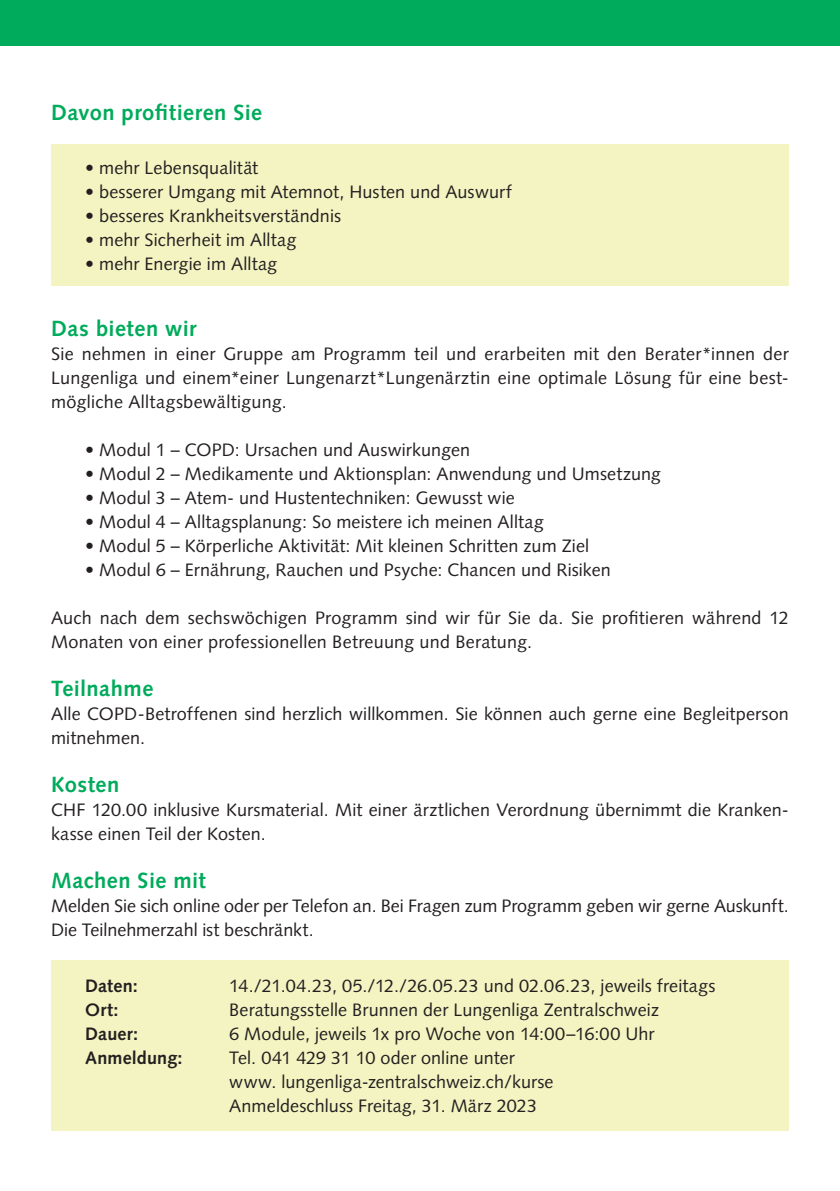
<style>
.page{position:relative;width:840px;height:1191px;background:#fff}
.page>*{position:absolute;margin:0;border:0;box-sizing:border-box;transform-origin:0 0}
.Teaser_Titelseite{font:700 22px "Syntax LT Std";letter-spacing:.02em;color:#00ab5b}
.Lauftext{font:18px/24px "Syntax LT Std";letter-spacing:.005em;color:#231f20}
.Lauftext-2{font:700 18px "Syntax LT Std";letter-spacing:.01em;color:#231f20}
</style>
<div class="page">
<div style="left:0;top:0;width:839px;height:45px;background:#00ab5b"></div>
<div style="left:51px;top:960px;width:737px;height:170px;background:#f3f4c1"></div>
<div style="left:51px;top:144px;width:737px;height:142px;background:#f3f4c1"></div>
<p class="Teaser_Titelseite" style="left:51px;top:100px;width:213px">Davon profitieren Sie</p>
<p class="Lauftext" style="left:85px;top:155px;width:174px">• mehr Lebensqualität</p>
<p class="Lauftext" style="left:85px;top:179px;width:428px">• besserer Umgang mit Atemnot, Husten und Auswurf</p>
<p class="Lauftext" style="left:85px;top:203px;width:257px">• besseres Krankheitsverständnis</p>
<p class="Lauftext" style="left:85px;top:227px;width:212px">• mehr Sicherheit im Alltag</p>
<p class="Lauftext" style="left:85px;top:251px;width:193px">• mehr Energie im Alltag</p>
<p class="Teaser_Titelseite" style="left:51px;top:316px;width:147px">Das bieten wir</p>
<p class="Lauftext" style="left:51px;top:342px;width:739px;text-align:justify">Sie nehmen in einer Gruppe am Programm teil und erarbeiten mit den Berater*innen der Lungenliga und einem*einer Lungenarzt*Lungenärztin eine optimale Lösung für eine best&shy;mögliche Alltagsbewältigung.</p>
<p class="Lauftext" style="left:85px;top:438px;width:386px">• Modul 1 – COPD: Ursachen und Auswirkungen</p>
<p class="Lauftext" style="left:85px;top:462px;width:577px">• Modul 2 – Medikamente und Aktionsplan: Anwendung und Umsetzung</p>
<p class="Lauftext" style="left:85px;top:486px;width:431px">• Modul 3 – Atem- und Hustentechniken: Gewusst wie</p>
<p class="Lauftext" style="left:85px;top:510px;width:460px">• Modul 4 – Alltagsplanung: So meistere ich meinen Alltag</p>
<p class="Lauftext" style="left:85px;top:534px;width:505px">• Modul 5 – Körperliche Aktivität: Mit kleinen Schritten zum Ziel</p>
<p class="Lauftext" style="left:85px;top:558px;width:527px">• Modul 6 – Ernährung, Rauchen und Psyche: Chancen und Risiken</p>
<p class="Lauftext" style="left:51px;top:606px;width:738px">Auch nach dem sechswöchigen Programm sind wir für Sie da. Sie profitieren während 12<br>Monaten von einer professionellen Betreuung und Beratung.</p>
<p class="Teaser_Titelseite" style="left:51px;top:676px;width:104px">Teilnahme</p>
<p class="Lauftext" style="left:51px;top:702px;width:739px">Alle COPD-Betroffenen sind herzlich willkommen. Sie können auch gerne eine Begleitperson mitnehmen.</p>
<p class="Teaser_Titelseite" style="left:51px;top:772px;width:70px">Kosten</p>
<p class="Lauftext" style="left:51px;top:798px;width:739px">CHF 120.00 inklusive Kursmaterial. Mit einer ärztlichen Verordnung übernimmt die Kranken&shy;kasse einen Teil der Kosten.</p>
<p class="Teaser_Titelseite" style="left:51px;top:868px;width:156px">Machen Sie mit</p>
<p class="Lauftext" style="left:51px;top:894px;width:739px">Melden Sie sich online oder per Telefon an. Bei Fragen zum Programm geben wir gerne Auskunft.<br>Die Teilnehmerzahl ist beschränkt.</p>
<p class="Lauftext-2" style="left:85px;top:975px;width:54px">Daten:</p>
<p class="Lauftext" style="left:229px;top:974px;width:487px">14./21.04.23, 05./12./26.05.23 und 02.06.23, jeweils freitags</p>
<p class="Lauftext-2" style="left:85px;top:999px;width:35px">Ort:</p>
<p class="Lauftext" style="left:229px;top:998px;width:431px">Beratungsstelle Brunnen der Lungenliga Zentralschweiz</p>
<p class="Lauftext-2" style="left:85px;top:1023px;width:55px">Dauer:</p>
<p class="Lauftext" style="left:229px;top:1022px;width:426px">6 Module, jeweils 1x pro Woche von 14:00–16:00 Uhr</p>
<p class="Lauftext-2" style="left:85px;top:1047px;width:99px">Anmeldung:</p>
<p class="Lauftext" style="left:229px;top:1046px;width:287px">Tel. 041 429 31 10 oder online unter</p>
<p class="Lauftext" style="left:229px;top:1070px;width:326px">www. lungenliga-zentralschweiz.ch/kurse<br>Anmeldeschluss Freitag, 31. März 2023</p>
</div>
